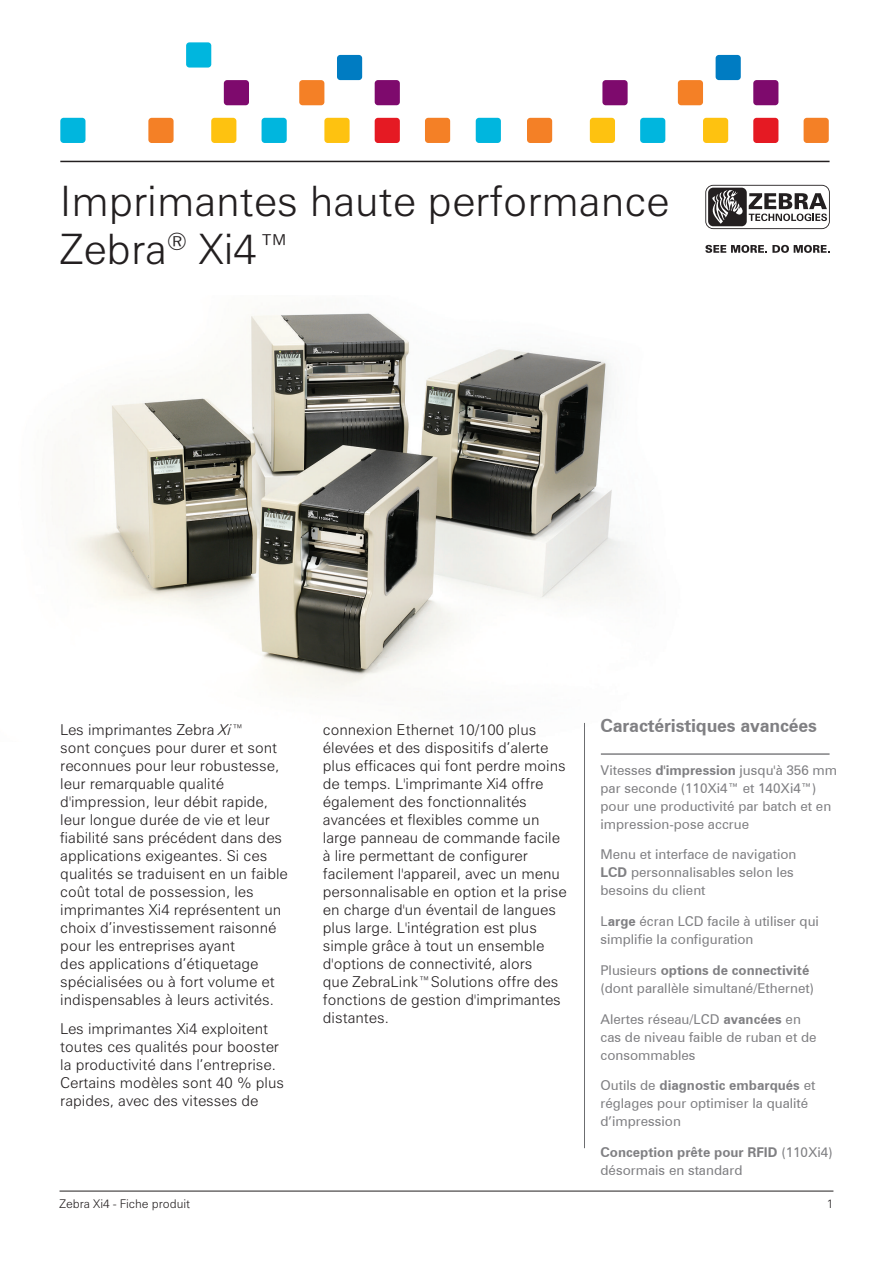
<style>
.page{position:relative;width:893px;height:1263px;background:#fff}
.page>*{position:absolute;margin:0;border:0;box-sizing:border-box;transform-origin:0 0}
.t1{font:300 42px/48px "+KQSKID Zurich BT";color:#231f20}
.t2{font:700 18px "+ZDUPIX Zurich BTWGL4";letter-spacing:-.01em;color:#808083}
.t3{font:300 15px/18px "+KQSKID Zurich BT";color:#231f20}
.t4{font:13.5px/18px "+QNSJET Zurich BTWGL4";color:#808083}
.t5{font:700 13.5px "+ZDUPIX Zurich BTWGL4";color:#808083}
.t6{font:300 12px "+KQSKID Zurich BT";color:#231f20}
.s1{font-family:"+MGWKAP Zurich BT";font-style:italic}
.s2{font-family:"+ZDUPIX Zurich BTWGL4";font-weight:700}
.s3{font-family:"+QNSJET Zurich BTWGL4";font-weight:400}
</style>
<div class="page">
<img style="left:59px;top:313px;width:572px;height:410px">
<hr style="left:60px;top:1191px;width:773px;height:1px;background:#231f20">
<div style="left:337px;top:55px;width:25px;height:25px;background:#007cc2;border-radius:3px"></div>
<div style="left:211px;top:118px;width:25px;height:25px;background:#fec210;border-radius:3px"></div>
<div style="left:324px;top:118px;width:26px;height:25px;background:#fec210;border-radius:3px"></div>
<div style="left:299px;top:80px;width:25px;height:25px;background:#f48026;border-radius:3px"></div>
<div style="left:425px;top:118px;width:25px;height:25px;background:#f48026;border-radius:3px"></div>
<div style="left:148px;top:118px;width:26px;height:25px;background:#f48026;border-radius:3px"></div>
<div style="left:186px;top:42px;width:25px;height:26px;background:#00b6de;border-radius:3px"></div>
<div style="left:262px;top:118px;width:25px;height:25px;background:#00b6de;border-radius:3px"></div>
<div style="left:60px;top:118px;width:25px;height:25px;background:#00b6de;border-radius:3px"></div>
<div style="left:224px;top:80px;width:25px;height:25px;background:#7e0a6d;border-radius:3px"></div>
<div style="left:375px;top:80px;width:25px;height:25px;background:#7e0a6d;border-radius:3px"></div>
<div style="left:375px;top:118px;width:25px;height:25px;background:#e51a23;border-radius:3px"></div>
<div style="left:716px;top:55px;width:25px;height:25px;background:#007cc2;border-radius:3px"></div>
<div style="left:590px;top:118px;width:25px;height:25px;background:#fec210;border-radius:3px"></div>
<div style="left:703px;top:118px;width:25px;height:25px;background:#fec210;border-radius:3px"></div>
<div style="left:678px;top:80px;width:25px;height:25px;background:#f48026;border-radius:3px"></div>
<div style="left:804px;top:118px;width:25px;height:25px;background:#f48026;border-radius:3px"></div>
<div style="left:527px;top:118px;width:25px;height:25px;background:#f48026;border-radius:3px"></div>
<div style="left:640px;top:118px;width:25px;height:25px;background:#00b6de;border-radius:3px"></div>
<div style="left:476px;top:118px;width:25px;height:25px;background:#00b6de;border-radius:3px"></div>
<div style="left:602px;top:80px;width:26px;height:25px;background:#7e0a6d;border-radius:3px"></div>
<div style="left:753px;top:80px;width:25px;height:25px;background:#7e0a6d;border-radius:3px"></div>
<div style="left:753px;top:118px;width:25px;height:25px;background:#e51a23;border-radius:3px"></div>
<hr style="left:60px;top:161px;width:770px;height:1px;background:#231f20">
<svg style="left:705px;top:245px;width:125px;height:8px"></svg>
<svg style="left:705px;top:185px;width:125px;height:44px"></svg>
<hr style="left:584px;top:723px;width:1px;height:425px;background:#6c6d70">
<hr style="left:601px;top:753px;width:229px;height:2px;background:#808083">
<h1 class="t1" style="left:60px;top:181px;width:611px">Imprimantes haute performance<br>Zebra<sup>®</sup> Xi4™</h1>
<p class="t3" style="left:60px;top:722px;width:229px">Les imprimantes Zebra <span class="s1">Xi</span>™<br>sont conçues pour durer et sont reconnues pour leur robustesse, leur remarquable qualité d'impression, leur débit rapide, leur longue durée de vie et leur fiabilité sans précédent dans des applications exigeantes. Si ces qualités se traduisent en un faible coût total de possession, les imprimantes Xi4 représentent un choix d’investissement raisonné pour les entreprises ayant<br>des applications d’étiquetage spécialisées ou à fort volume et indispensables à leurs activités.</p>
<p class="t3" style="left:60px;top:1021px;width:225px">Les imprimantes Xi4 exploitent toutes ces qualités pour booster la productivité dans l’entreprise.<br>Certains modèles sont 40 % plus rapides, avec des vitesses de</p>
<p class="t3" style="left:323px;top:722px;width:245px">connexion Ethernet 10/100 plus élevées et des dispositifs d’alerte plus efficaces qui font perdre moins de temps. L'imprimante Xi4 offre également des fonctionnalités avancées et flexibles comme un large panneau de commande facile à lire permettant de configurer facilement l'appareil, avec un menu personnalisable en option et la prise en charge d'un éventail de langues plus large. L'intégration est plus simple grâce à tout un ensemble d'options de connectivité, alors<br>que ZebraLink™Solutions offre des fonctions de gestion d'imprimantes distantes.</p>
<p class="t2" style="left:600px;top:719px;width:218px">Caractéristiques avancées</p>
<p class="t4" style="left:600px;top:762px;width:238px">Vitesses <span class="s2">d'impression</span> jusqu'à 356 mm par seconde (110Xi4™ et 140Xi4™) pour une productivité par batch et en impression-pose accrue</p>
<p class="t4" style="left:600px;top:847px;width:197px">Menu et interface de navigation<br><span class="s2">LCD</span> personnalisables selon les besoins du client</p>
<p class="t4" style="left:600px;top:913px;width:220px">L<span class="s2">arge</span> écran LCD facile à utiliser qui simplifie la configuration</p>
<p class="t5" style="left:600px;top:965px;width:210px"><span class="s3">Plusieurs</span> options de connectivité</p>
<p class="t4" style="left:600px;top:980px;width:215px">(dont parallèle simultané/Ethernet)</p>
<p class="t4" style="left:600px;top:1011px;width:218px">Alertes réseau/LCD <span class="s2">avancées</span> en cas de niveau faible de ruban et de consommables</p>
<p class="t5" style="left:600px;top:1080px;width:217px"><span class="s3">Outils de</span> diagnostic embarqués <span class="s3">et</span></p>
<p class="t4" style="left:600px;top:1096px;width:209px">réglages pour optimiser la qualité d’impression</p>
<p class="t5" style="left:600px;top:1147px;width:234px">Conception prête pour RFID <span class="s3">(110Xi4)</span></p>
<p class="t4" style="left:600px;top:1162px;width:143px">désormais en standard</p>
<p class="t6" style="left:60px;top:1199px;width:132px">Zebra Xi4 - Fiche produit</p>
<p class="t6" style="left:827px;top:1199px;width:8px">1</p>
</div>
